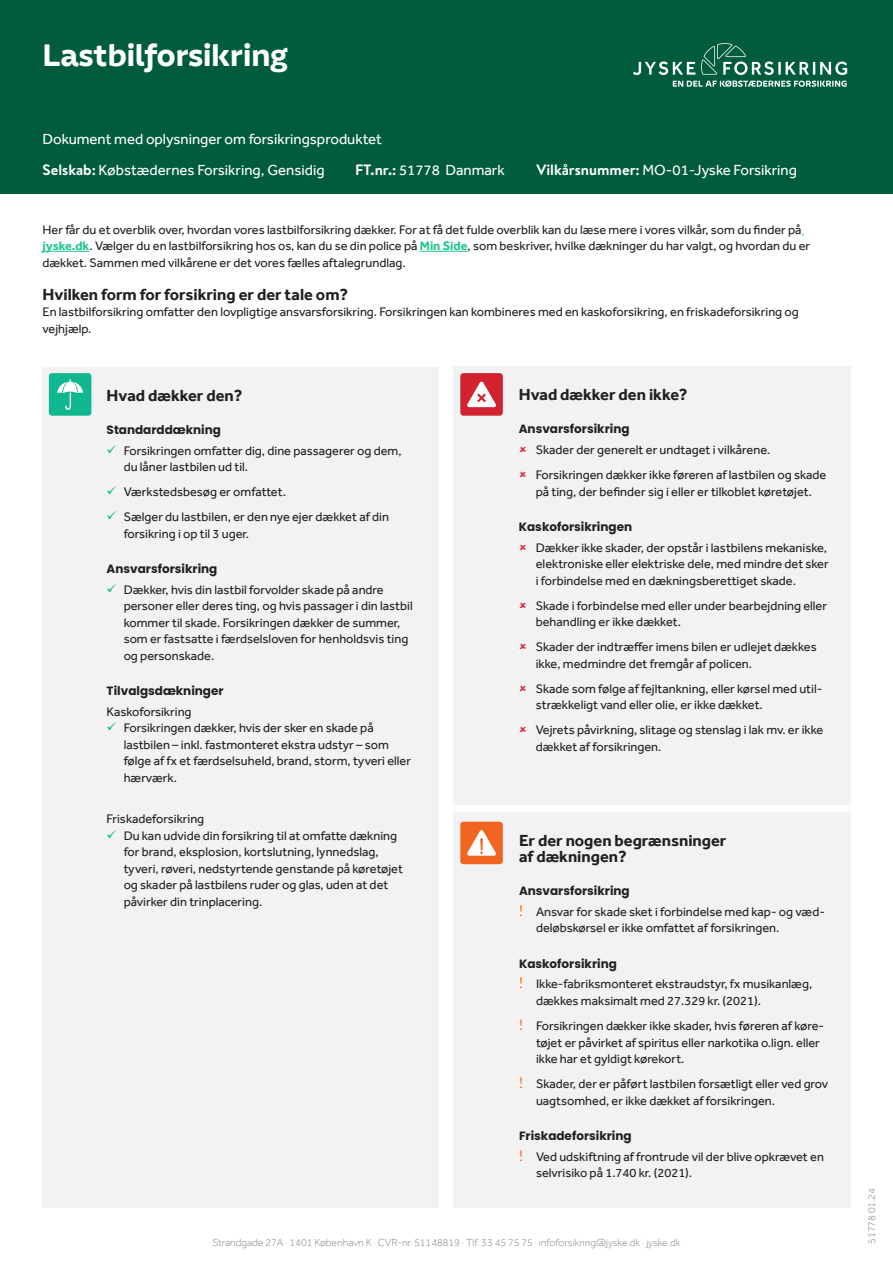
<style>
.page{position:relative;width:893px;height:1263px;background:#fff}
.page>*{position:absolute;margin:0;border:0;box-sizing:border-box;transform-origin:0 0}
.t1{font:700 30px "Jyske Bogstaver";color:#fff}
.Mellemrubrik{font:700 16.5px "Effra";color:#231f20}
.t2{font:15px "Effra";color:#fff}
.Brødtekst{font:12.75px/16.5px "Effra";color:#231f20}
.Brødtekst_fed{font:700 12px "Poppins";color:#231f20}
.t3{font:300 10.5px "Effra";color:#838383}
.s1{font-family:"Brandon Text";font-weight:700}
.s2{font-weight:700;color:#20c594}
.s3{font-family:"Brandon Text";font-size:15px;color:#f60}
</style>
<div class="page">
<div style="left:0;top:0;width:893px;height:193px;background:#005c3c"></div>
<svg style="left:633px;top:62px;width:62px;height:13px"></svg>
<svg style="left:701px;top:43px;width:146px;height:32px"></svg>
<svg style="left:673px;top:81px;width:174px;height:6px"></svg>
<div style="left:43px;top:367px;width:396px;height:841px;background:#f2f2f2"></div>
<hr style="left:43px;top:251px;width:46px;height:1px;background:#20c594">
<hr style="left:420px;top:251px;width:48px;height:1px;background:#20c594">
<div style="left:49px;top:373px;width:42px;height:43px;background:#0fb68f;border-radius:3px"></div>
<svg style="left:57px;top:379px;width:26px;height:31px"></svg>
<div style="left:453px;top:812px;width:397px;height:396px;background:#f2f2f2"></div>
<div style="left:460px;top:822px;width:43px;height:42px;background:#f16522;border-radius:3px"></div>
<svg style="left:467px;top:830px;width:29px;height:26px"></svg>
<div style="left:453px;top:367px;width:397px;height:438px;background:#f2f2f2"></div>
<div style="left:460px;top:373px;width:43px;height:43px;background:#d2222f;border-radius:3px"></div>
<svg style="left:467px;top:381px;width:29px;height:26px"></svg>
<h1 class="t1" style="left:43px;top:34px;width:247px">Lastbilforsikring</h1>
<p class="t2" style="left:43px;top:130px;width:341px">Dokument med oplysninger om forsikringsproduktet</p>
<p class="t2" style="left:43px;top:161px;width:284px"><span class="s1">Selskab:</span> Købstædernes Forsikring, Gensidig</p>
<p class="t2" style="left:355px;top:161px;width:151px"><span class="s1">FT.nr.:</span> 51778 Danmark</p>
<p class="t2" style="left:536px;top:161px;width:262px"><span class="s1">Vilkårsnummer:</span> MO-01-Jyske Forsikring</p>
<p class="Brødtekst" style="left:43px;top:221px;width:769px">Her får du et overblik over, hvordan vores lastbilforsikring dækker. For at få det fulde overblik kan du læse mere i vores vilkår, som du finder på <span class="s2">jyske.dk</span>. Vælger du en lastbilforsikring hos os, kan du se din police på <span class="s2">Min Side</span>, som beskriver, hvilke dækninger du har valgt, og hvordan du er dækket. Sammen med vilkårene er det vores fælles aftalegrundlag.</p>
<p class="Mellemrubrik" style="left:43px;top:284px;width:307px">Hvilken form for forsikring er der tale om?</p>
<p class="Brødtekst" style="left:43px;top:303px;width:758px">En lastbilforsikring omfatter den lovpligtige ansvarsforsikring. Forsikringen kan kombineres med en kaskoforsikring, en friskadeforsikring og vejhjælp.</p>
<p class="Mellemrubrik" style="left:519px;top:385px;width:170px">Hvad dækker den ikke?</p>
<p class="Brødtekst_fed" style="left:519px;top:422px;width:112px">Ansvarsforsikring</p>
<p class="Brødtekst" style="left:536px;top:441px;width:236px">Skader der generelt er undtaget i vilkårene.</p>
<p class="Brødtekst" style="left:536px;top:466px;width:292px">Forsikringen dækker ikke føreren af lastbilen og skade på ting, der befinder sig i eller er tilkoblet køretøjet.</p>
<p class="Brødtekst_fed" style="left:519px;top:520px;width:115px">Kaskoforsikringen</p>
<p class="Brødtekst" style="left:536px;top:539px;width:294px">Dækker ikke skader, der opstår i lastbilens mekaniske, elektroniske eller elektriske dele, med mindre det sker i forbindelse med en dækningsberettiget skade.</p>
<p class="Brødtekst" style="left:536px;top:597px;width:293px">Skade i forbindelse med eller under bearbejdning eller behandling er ikke dækket.</p>
<p class="Brødtekst" style="left:536px;top:638px;width:282px">Skader der indtræffer imens bilen er udlejet dækkes ikke, medmindre det fremgår af policen.</p>
<p class="Brødtekst" style="left:536px;top:680px;width:288px">Skade som følge af fejltankning, eller kørsel med util&shy;strækkeligt vand eller olie, er ikke dækket.</p>
<p class="Brødtekst" style="left:536px;top:721px;width:289px">Vejrets påvirkning, slitage og stenslag i lak mv. er ikke dækket af forsikringen.</p>
<p class="Mellemrubrik" style="left:107px;top:386px;width:137px">Hvad dækker den?</p>
<p class="Brødtekst_fed" style="left:107px;top:423px;width:116px">Standarddækning</p>
<p class="Brødtekst" style="left:124px;top:442px;width:280px">Forsikringen omfatter dig, dine passagerer og dem, du låner lastbilen ud til.</p>
<p class="Brødtekst" style="left:124px;top:484px;width:164px">Værkstedsbesøg er omfattet.</p>
<p class="Brødtekst" style="left:124px;top:509px;width:267px">Sælger du lastbilen, er den nye ejer dækket af din forsikring i op til 3 uger.</p>
<p class="Brødtekst_fed" style="left:107px;top:562px;width:112px">Ansvarsforsikring</p>
<p class="Brødtekst" style="left:124px;top:581px;width:291px">Dækker, hvis din lastbil forvolder skade på andre personer eller deres ting, og hvis passager i din lastbil kommer til skade. Forsikringen dækker de summer, som er fastsatte i færdselsloven for henholdsvis ting og personskade.</p>
<p class="Brødtekst_fed" style="left:107px;top:684px;width:119px">Tilvalgsdækninger</p>
<p class="Brødtekst" style="left:107px;top:703px;width:86px">Kaskoforsikring</p>
<p class="Brødtekst" style="left:124px;top:720px;width:289px">Forsikringen dækker, hvis der sker en skade på lastbilen – inkl. fastmonteret ekstra udstyr – som følge af fx et færdselsuheld, brand, storm, tyveri eller hærværk.</p>
<p class="Brødtekst" style="left:107px;top:811px;width:99px">Friskadeforsikring</p>
<p class="Brødtekst" style="left:124px;top:827px;width:281px">Du kan udvide din forsikring til at omfatte dækning for brand, eksplosion, kortslutning, lynnedslag, tyveri, røveri, nedstyrtende genstande på køretøjet og skader på lastbilens ruder og glas, uden at det påvirker din trinplacering.</p>
<p class="Mellemrubrik" style="left:519px;top:830px;width:209px">Er der nogen begrænsninger</p>
<p class="Mellemrubrik" style="left:519px;top:847px;width:109px">af dækningen?</p>
<p class="Brødtekst_fed" style="left:519px;top:884px;width:112px">Ansvarsforsikring</p>
<p class="Brødtekst" style="left:536px;top:903px;width:290px;text-indent:-17px"><span class="s3">!</span> Ansvar for skade sket i forbindelse med kap- og væd&shy;deløbskørsel er ikke omfattet af forsikringen.</p>
<p class="Brødtekst_fed" style="left:519px;top:956px;width:99px">Kaskoforsikring</p>
<p class="Brødtekst" style="left:536px;top:976px;width:278px;text-indent:-17px"><span class="s3">!</span> Ikke-fabriksmonteret ekstraudstyr, fx musikanlæg, dækkes maksimalt med 27.329 kr. (2021).</p>
<p class="Brødtekst" style="left:536px;top:1017px;width:290px;text-indent:-17px"><span class="s3">!</span> Forsikringen dækker ikke skader, hvis føreren af køre&shy;tøjet er påvirket af spiritus eller narkotika o.lign. eller ikke har et gyldigt kørekort.</p>
<p class="Brødtekst" style="left:536px;top:1075px;width:294px;text-indent:-17px"><span class="s3">!</span> Skader, der er påført lastbilen forsætligt eller ved grov uagtsomhed, er ikke dækket af forsikringen.</p>
<p class="Brødtekst_fed" style="left:519px;top:1128px;width:114px">Friskadeforsikring</p>
<p class="Brødtekst" style="left:536px;top:1148px;width:289px;text-indent:-17px"><span class="s3">!</span> Ved udskiftning af frontrude vil der blive opkrævet en selvrisiko på 1.740 kr. (2021).</p>
<p class="t3" style="left:213px;top:1236px;width:469px">Strandgade 27A · 1401 København K · CVR-nr. 51148819 · Tlf. 33 45 75 75 · infoforsikring@jyske.dk · jyske.dk</p>
<p class="t3" style="left:865px;top:1244px;width:57px;rotate:-90deg">51778 01.24</p>
</div>
